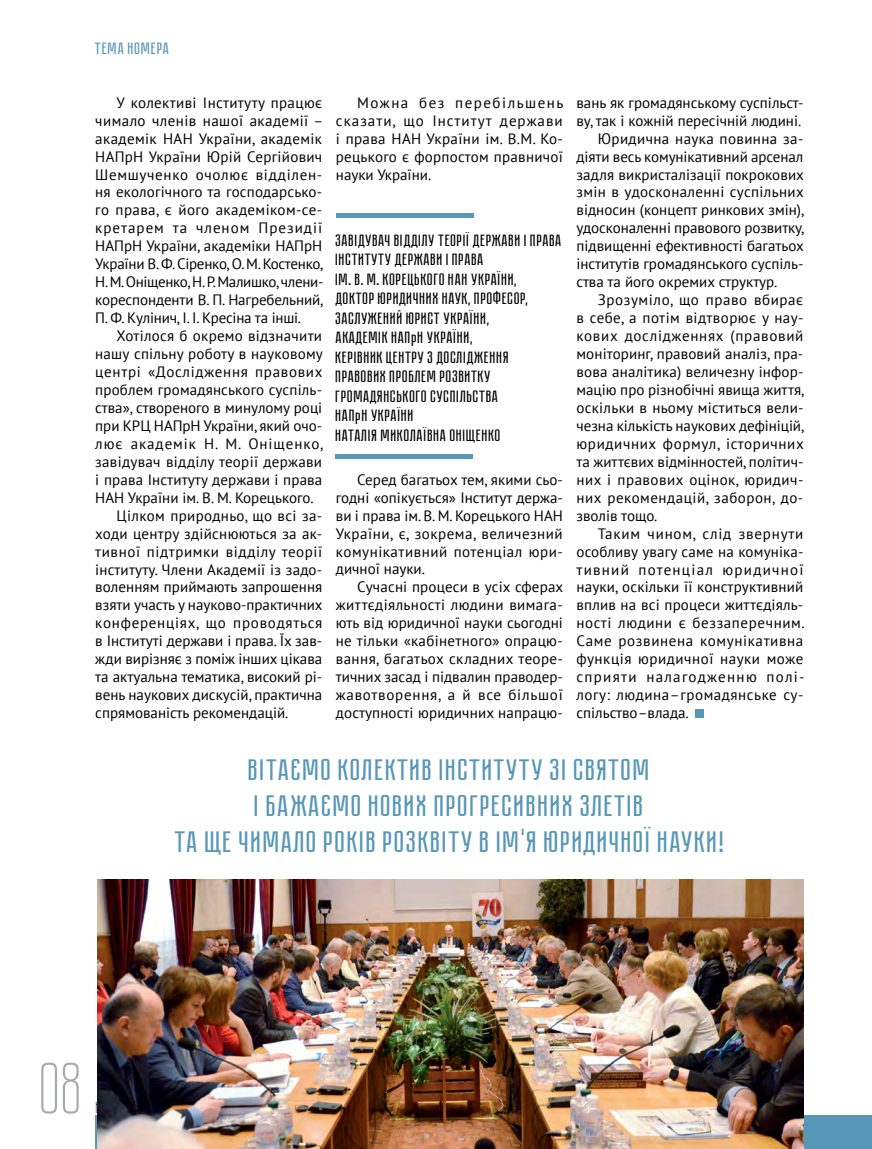
<style>
.page{position:relative;width:872px;height:1149px;background:#fff}
.page>*{position:absolute;margin:0;border:0;box-sizing:border-box;transform-origin:0 0}
.t1{font:72px "Pobeda";color:#a7a9ac}
.t2{font:700 30px/36px "Pobeda";color:#5797b8;text-align:center}
.t3{font:700 16.5px/19.5px "Pobeda";letter-spacing:-.01em;color:#000}
.t4{font:700 16.5px "Pobeda";color:#5797b8}
.t5{font:15px/18px "PT Sans";letter-spacing:.01em;color:#000;text-align:justify}
.t6{font:15px "PT Sans";letter-spacing:.04em;color:#000}
.t7{font:15px "PT Sans";letter-spacing:.035em;color:#000}
.t8{font:15px "PT Sans";letter-spacing:.05em;color:#000}
.t9{font:15px "PT Sans";letter-spacing:.085em;color:#000}
.t10{font:15px "PT Sans";letter-spacing:.045em;color:#000}
.t11{font:15px "PT Sans";letter-spacing:.03em;color:#000}
.t12{font:15px "PT Sans";letter-spacing:.06em;color:#000}
</style>
<div class="page">
<div style="left:95px;top:1114px;width:777px;height:34px;background:#5797b8"></div>
<hr style="left:871px;top:0;width:1px;height:1148px;background:#77787b">
<img style="left:97px;top:879px;width:706px;height:269px">
<div style="left:695px;top:709px;width:9px;height:8px;background:#5797b8"></div>
<div style="left:337px;top:213px;width:137px;height:5px;background:#5797b8"></div>
<div style="left:336px;top:454px;width:137px;height:5px;background:#5797b8"></div>
<p class="t4" style="left:95px;top:39px;width:77px">тема номера</p>
<p class="t5" style="left:336px;top:93px;width:229px;text-indent:21px">Можна без перебільшень сказати, що Інститут держави і права НАН України ім. В.М. Ко&shy;рецького є форпостом правничої науки України.</p>
<p class="t5" style="left:576px;top:93px;width:228px">вань як громадянському суспільст-</p>
<p class="t5" style="left:576px;top:111px;width:226px">ву, так і кожній пересічній людині.</p>
<p class="t5" style="left:598px;top:129px;width:207px">Юридична наука повинна за-</p>
<p class="t5" style="left:576px;top:147px;width:228px">діяти весь комунікативний арсенал</p>
<p class="t5" style="left:576px;top:165px;width:229px">задля викристалізації покрокових</p>
<p class="t5" style="left:576px;top:183px;width:229px">змін в удосконаленні суспільних</p>
<p class="t5" style="left:576px;top:201px;width:230px">відносин (концепт ринкових змін),</p>
<p class="t5" style="left:576px;top:219px;width:230px">удосконаленні правового розвитку,</p>
<p class="t5" style="left:576px;top:237px;width:229px">підвищенні ефективності багатьох</p>
<p class="t5" style="left:576px;top:254px;width:228px">інститутів громадянського суспіль-</p>
<p class="t5" style="left:576px;top:272px;width:202px">ства та його окремих структур.</p>
<p class="t6" style="left:598px;top:290px;width:207px">Зрозуміло, що право вбирає</p>
<p class="t11" style="left:576px;top:308px;width:229px">в себе, а потім відтворює у нау-</p>
<p class="t8" style="left:576px;top:326px;width:228px">кових дослідженнях (правовий</p>
<p class="t5" style="left:576px;top:344px;width:228px">моніторинг, правовий аналіз, пра-</p>
<p class="t5" style="left:576px;top:362px;width:228px">вова аналітика) величезну інфор-</p>
<p class="t5" style="left:576px;top:380px;width:230px">мацію про різнобічні явища життя,</p>
<p class="t5" style="left:576px;top:398px;width:228px">оскільки в ньому міститься вели-</p>
<p class="t5" style="left:576px;top:416px;width:229px">чезна кількість наукових дефініцій,</p>
<p class="t6" style="left:576px;top:434px;width:229px">юридичних формул, історичних</p>
<p class="t5" style="left:576px;top:452px;width:228px">та життєвих відмінностей, політич-</p>
<p class="t7" style="left:576px;top:469px;width:228px">них і правових оцінок, юридич-</p>
<p class="t7" style="left:576px;top:487px;width:228px">них рекомендацій, заборон, до-</p>
<p class="t5" style="left:576px;top:506px;width:82px">зволів тощо.</p>
<p class="t8" style="left:598px;top:523px;width:207px">Таким чином, слід звернути</p>
<p class="t5" style="left:576px;top:542px;width:228px">особливу увагу саме на комуніка-</p>
<p class="t9" style="left:576px;top:559px;width:228px">тивний потенціал юридичної</p>
<p class="t5" style="left:576px;top:577px;width:228px">науки, оскільки її конструктивний</p>
<p class="t5" style="left:576px;top:595px;width:228px">вплив на всі процеси життєдіяль-</p>
<p class="t6" style="left:576px;top:613px;width:230px">ності людини є беззаперечним.</p>
<p class="t6" style="left:576px;top:631px;width:228px">Саме розвинена комунікативна</p>
<p class="t7" style="left:576px;top:649px;width:228px">функція юридичної науки може</p>
<p class="t9" style="left:576px;top:667px;width:230px">сприяти налагодженню полі-</p>
<p class="t7" style="left:576px;top:685px;width:228px">логу: людина–громадянське су-</p>
<p class="t5" style="left:576px;top:703px;width:114px">спільство–влада.</p>
<p class="t5" style="left:95px;top:93px;width:230px;text-indent:21px">У колективі Інституту працює чимало членів нашої академії – академік НАН України, академік НАПрН України Юрій Сергійович Шемшученко очолює відділен&shy;ня екологічного та господарсько&shy;го права, є його академіком-се&shy;кретарем та членом Президії НАПрН України, академіки НАПрН України В. Ф. Сіренко, О. М. Костенко, Н. М. Оніщенко, Н. Р. Малишко, члени&shy;кореспонденти В. П. Нагребельний, П. Ф. Кулінич, І. І. Кресіна та інші.</p>
<p class="t5" style="left:117px;top:326px;width:207px">Хотілося б окремо відзначити</p>
<p class="t5" style="left:95px;top:344px;width:229px">нашу спільну роботу в науковому</p>
<p class="t10" style="left:95px;top:362px;width:229px">центрі «Дослідження правових</p>
<p class="t5" style="left:95px;top:380px;width:228px">проблем громадянського суспіль-</p>
<p class="t5" style="left:95px;top:398px;width:228px">ства», створеного в минулому році</p>
<p class="t5" style="left:95px;top:416px;width:228px">при КРЦ НАПрН України, який очо-</p>
<p class="t12" style="left:95px;top:434px;width:230px">лює академік Н. М. Оніщенко,</p>
<p class="t5" style="left:95px;top:452px;width:228px">завідувач відділу теорії держави</p>
<p class="t5" style="left:95px;top:470px;width:228px">і права Інституту держави і права</p>
<p class="t5" style="left:95px;top:488px;width:220px">НАН України ім. В. М. Корецького.</p>
<p class="t5" style="left:117px;top:506px;width:207px">Цілком природньо, що всі за-</p>
<p class="t5" style="left:95px;top:524px;width:228px">ходи центру здійснюються за ак-</p>
<p class="t6" style="left:95px;top:541px;width:228px">тивної підтримки відділу теорії</p>
<p class="t5" style="left:95px;top:559px;width:228px">інституту. Члени Академії із задо-</p>
<p class="t5" style="left:95px;top:577px;width:228px">воленням приймають запрошення</p>
<p class="t5" style="left:95px;top:595px;width:229px">взяти участь у науково-практичних</p>
<p class="t8" style="left:95px;top:613px;width:228px">конференціях, що проводяться</p>
<p class="t5" style="left:95px;top:631px;width:228px">в Інституті держави і права. Їх зав-</p>
<p class="t5" style="left:95px;top:649px;width:228px">жди вирізняє з поміж інших цікава</p>
<p class="t5" style="left:95px;top:667px;width:228px">та актуальна тематика, високий рі-</p>
<p class="t5" style="left:95px;top:685px;width:228px">вень наукових дискусій, практична</p>
<p class="t5" style="left:95px;top:703px;width:195px">спрямованість рекомендацій.</p>
<h2 class="t2" style="left:175px;top:751px;width:552px">Вітаємо колектив Інституту зі святом<br>і бажаємо нових прогресивних злетів<br>та ще чимало років розквіту в ім’я юридичної науки!</h2>
<p class="t3" style="left:336px;top:231px;width:228px">Завідувач відділу теорії держави і права<br>Інституту держави і права<br>ім. В. М. Корецького НАН України,<br>доктор юридичних наук, професор, заслужений юрист України,<br>академік НАПрН України,<br>керівник Центру з дослідження правових проблем розвитку громадянського суспільства<br>НАПрН України<br>Наталія Миколаївна Оніщенко</p>
<p class="t5" style="left:336px;top:470px;width:228px;text-indent:21px">Серед багатьох тем, якими сьо&shy;годні «опікується» Інститут держа&shy;ви і права ім. В. М. Корецького НАН України, є, зокрема, величезний комунікативний потенціал юри&shy;дичної науки.</p>
<p class="t5" style="left:336px;top:577px;width:229px;text-indent:21px">Сучасні процеси в усіх сферах життєдіяльності людини вимага&shy;ють від юридичної науки сьогодні не тільки «кабінетного» опрацю&shy;вання, багатьох складних теоре&shy;тичних засад і підвалин праводер&shy;жавотворення, а й все більшої доступності юридичних напрацю-</p>
<h1 class="t1" style="left:41px;top:1048px;width:48px">08</h1>
</div>
